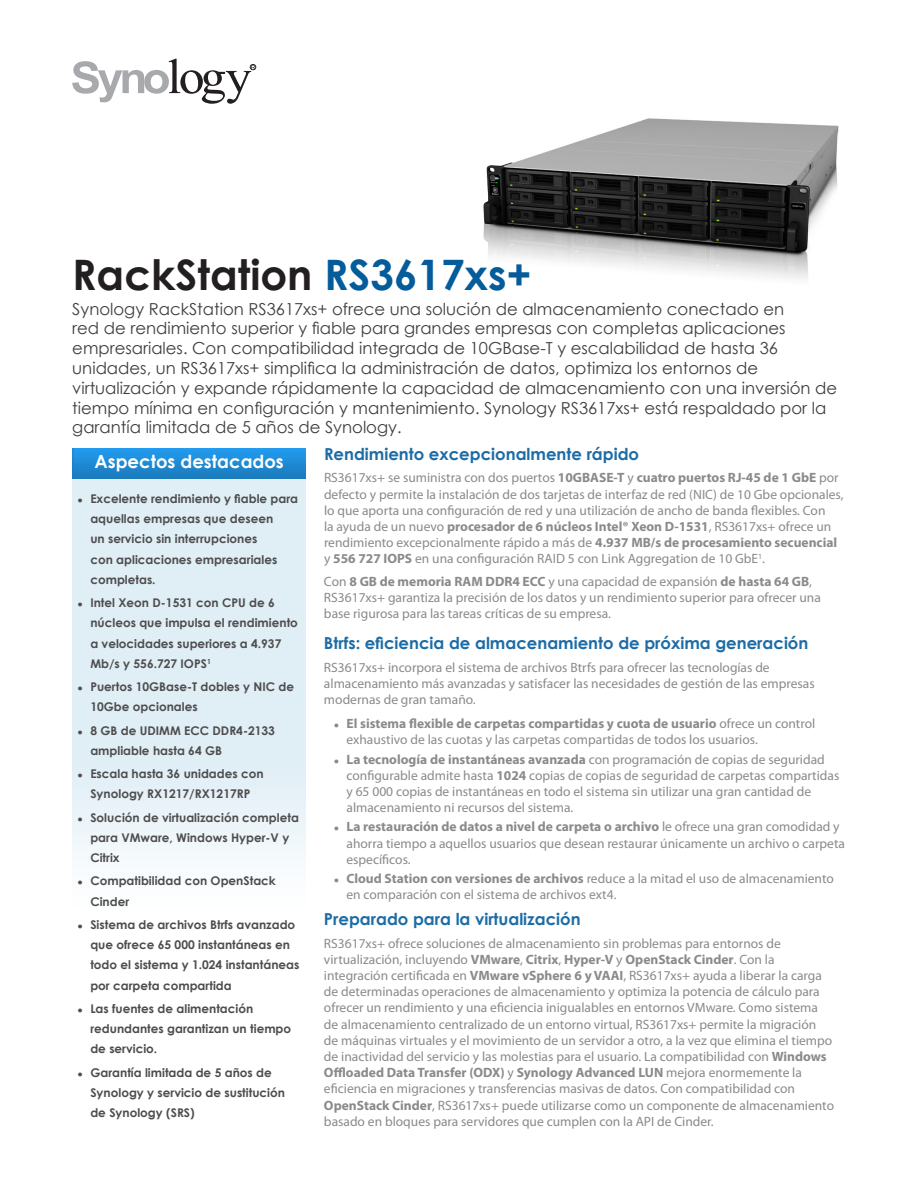
<style>
.page{position:relative;width:918px;height:1188px;background:#fff}
.page>*{position:absolute;margin:0;border:0;box-sizing:border-box;transform-origin:0 0}
.ChapterTitle{font:700 42px "Century Gothic";color:#231f20}
.ChapterTitleHighligh{font:700 18px "Century Gothic";color:#fff}
.ChapterTitleDesc{font:16.5px/19.8px "Century Gothic";color:#3e3e3f}
.BodyHeading{font:700 16.5px "Century Gothic";color:#1d6ca5}
.BodyContent{font:13.5px/16.2px "Myriad Pro";color:#8a8a8d}
.t1{font:700 12px/20.2px "Century Gothic";color:#4e4d4e}
.s1{color:#045c9b}
.s2{font-family:"Arial";font-size:9px}
.s3{font-weight:700}
.s4{font-family:"Arial";font-weight:700;font-size:9px}
</style>
<div class="page">
<img style="left:483px;top:118px;width:356px;height:162px">
<svg style="left:72px;top:59px;width:184px;height:45px"></svg>
<img style="left:72px;top:478px;width:234px;height:380px">
<img style="left:72px;top:448px;width:234px;height:30px">
<p class="ChapterTitle" style="left:72px;top:242px;width:461px">RackStation <span class="s1">RS3617xs+</span></p>
<p class="ChapterTitleDesc" style="left:72px;top:298px;width:767px">Synology RackStation RS3617xs+ ofrece una solución de almacenamiento conectado en<br>red de rendimiento superior y fiable para grandes empresas con completas aplicaciones empresariales. Con compatibilidad integrada de 10GBase-T y escalabilidad de hasta 36 unidades, un RS3617xs+ simplifica la administración de datos, optimiza los entornos de virtualización y expande rápidamente la capacidad de almacenamiento con una inversión de tiempo mínima en configuración y mantenimiento. Synology RS3617xs+ está respaldado por la garantía limitada de 5 años de Synology.</p>
<p class="ChapterTitleHighligh" style="left:95px;top:448px;width:191px">Aspectos destacados</p>
<p class="t1" style="left:90px;top:488px;width:209px;text-indent:-13px"><span class="s2">●</span> Excelente rendimiento y fiable para aquellas empresas que deseen<br>un servicio sin interrupciones<br>con aplicaciones empresariales completas.</p>
<p class="t1" style="left:90px;top:592px;width:209px;text-indent:-13px"><span class="s2">●</span> Intel Xeon D-1531 con CPU de 6 núcleos que impulsa el rendimiento a velocidades superiores a 4.937<br>Mb/s y 556.727 IOPS<sup>1</sup></p>
<p class="t1" style="left:90px;top:676px;width:205px;text-indent:-13px"><span class="s2">●</span> Puertos 10GBase-T dobles y NIC de<br>10Gbe opcionales</p>
<p class="t1" style="left:90px;top:720px;width:186px;text-indent:-13px"><span class="s2">●</span> 8 GB de UDIMM ECC DDR4-2133 ampliable hasta 64 GB</p>
<p class="t1" style="left:78px;top:763px;width:188px;text-align:center"><span class="s2">●</span> Escala hasta 36 unidades con<br>Synology RX1217/RX1217RP</p>
<p class="t1" style="left:90px;top:807px;width:210px;text-indent:-13px"><span class="s2">●</span> Solución de virtualización completa para VMware, Windows Hyper-V y<br>Citrix</p>
<p class="t1" style="left:90px;top:870px;width:187px;text-indent:-13px"><span class="s2">●</span> Compatibilidad con OpenStack<br>Cinder</p>
<p class="t1" style="left:90px;top:914px;width:211px;text-indent:-13px"><span class="s2">●</span> Sistema de archivos Btrfs avanzado que ofrece 65 000 instantáneas en todo el sistema y 1.024 instantáneas por carpeta compartida</p>
<p class="t1" style="left:90px;top:998px;width:202px;text-indent:-13px"><span class="s2">●</span> Las fuentes de alimentación redundantes garantizan un tiempo de servicio.</p>
<p class="t1" style="left:90px;top:1062px;width:196px;text-indent:-13px"><span class="s2">●</span> Garantía limitada de 5 años de<br>Synology y servicio de sustitución de Synology (SRS)</p>
<p class="BodyHeading" style="left:324px;top:441px;width:317px">Rendimiento excepcionalmente rápido</p>
<p class="BodyContent" style="left:324px;top:470px;width:521px">RS3617xs+ se suministra con dos puertos <span class="s3">10GBASE-T</span> y <span class="s3">cuatro puertos RJ-45 de 1 GbE</span> por defecto y permite la instalación de dos tarjetas de interfaz de red (NIC) de 10 Gbe opcionales, lo que aporta una configuración de red y una utilización de ancho de banda flexibles. Con<br>la ayuda de un nuevo <span class="s3">procesador de 6 núcleos Intel® Xeon D-1531</span>, RS3617xs+ ofrece un rendimiento excepcionalmente rápido a más de <span class="s3">4.937 MB/s de procesamiento secuencial </span>y <span class="s3">556 727 IOPS</span> en una configuración RAID 5 con Link Aggregation de 10 GbE<sup>1</sup>.</p>
<p class="BodyContent" style="left:324px;top:573px;width:498px">Con <span class="s3">8 GB de memoria RAM DDR4 ECC</span> y una capacidad de expansión <span class="s3">de hasta 64 GB</span>,<br>RS3617xs+ garantiza la precisión de los datos y un rendimiento superior para ofrecer una base rigurosa para las tareas críticas de su empresa.</p>
<p class="BodyHeading" style="left:324px;top:631px;width:486px">Btrfs: eficiencia de almacenamiento de próxima generación</p>
<p class="BodyContent" style="left:324px;top:659px;width:492px">RS3617xs+ incorpora el sistema de archivos Btrfs para ofrecer las tecnologías de almacenamiento más avanzadas y satisfacer las necesidades de gestión de las empresas modernas de gran tamaño.</p>
<p class="BodyContent" style="left:346px;top:715px;width:470px;text-indent:-13px"><span class="s4">●</span> <span class="s3">El sistema flexible de carpetas compartidas y cuota de usuario</span> ofrece un control exhaustivo de las cuotas y las carpetas compartidas de todos los usuarios.</p>
<p class="BodyContent" style="left:346px;top:751px;width:494px;text-indent:-13px"><span class="s4">●</span> <span class="s3">La tecnología de instantáneas avanzada</span> con programación de copias de seguridad configurable admite hasta <span class="s3">1024</span> copias de copias de seguridad de carpetas compartidas y 65 000 copias de instantáneas en todo el sistema sin utilizar una gran cantidad de almacenamiento ni recursos del sistema.</p>
<p class="BodyContent" style="left:346px;top:819px;width:500px;text-indent:-13px"><span class="s4">●</span> <span class="s3">La restauración de datos a nivel de carpeta o archivo</span> le ofrece una gran comodidad y ahorra tiempo a aquellos usuarios que desean restaurar únicamente un archivo o carpeta específicos.</p>
<p class="BodyContent" style="left:346px;top:870px;width:489px;text-indent:-13px"><span class="s4">●</span> <span class="s3">Cloud Station con versiones de archivos</span> reduce a la mitad el uso de almacenamiento en comparación con el sistema de archivos ext4.</p>
<p class="BodyHeading" style="left:324px;top:907px;width:258px">Preparado para la virtualización</p>
<p class="BodyContent" style="left:324px;top:935px;width:512px">RS3617xs+ ofrece soluciones de almacenamiento sin problemas para entornos de virtualización, incluyendo <span class="s3">VMware</span>, <span class="s3">Citrix</span>, <span class="s3">Hyper-V</span> y <span class="s3">OpenStack Cinder</span>. Con la integración certificada en <span class="s3">VMware vSphere 6 y VAAI</span>, RS3617xs+ ayuda a liberar la carga de determinadas operaciones de almacenamiento y optimiza la potencia de cálculo para ofrecer un rendimiento y una eficiencia inigualables en entornos VMware. Como sistema de almacenamiento centralizado de un entorno virtual, RS3617xs+ permite la migración<br>de máquinas virtuales y el movimiento de un servidor a otro, a la vez que elimina el tiempo de inactividad del servicio y las molestias para el usuario. La compatibilidad con <span class="s3">Windows Offloaded Data Transfer (ODX)</span> y <span class="s3">Synology Advanced LUN</span> mejora enormemente la eficiencia en migraciones y transferencias masivas de datos. Con compatibilidad con <span class="s3">OpenStack Cinder</span>, RS3617xs+ puede utilizarse como un componente de almacenamiento basado en bloques para servidores que cumplen con la API de Cinder.</p>
</div>
